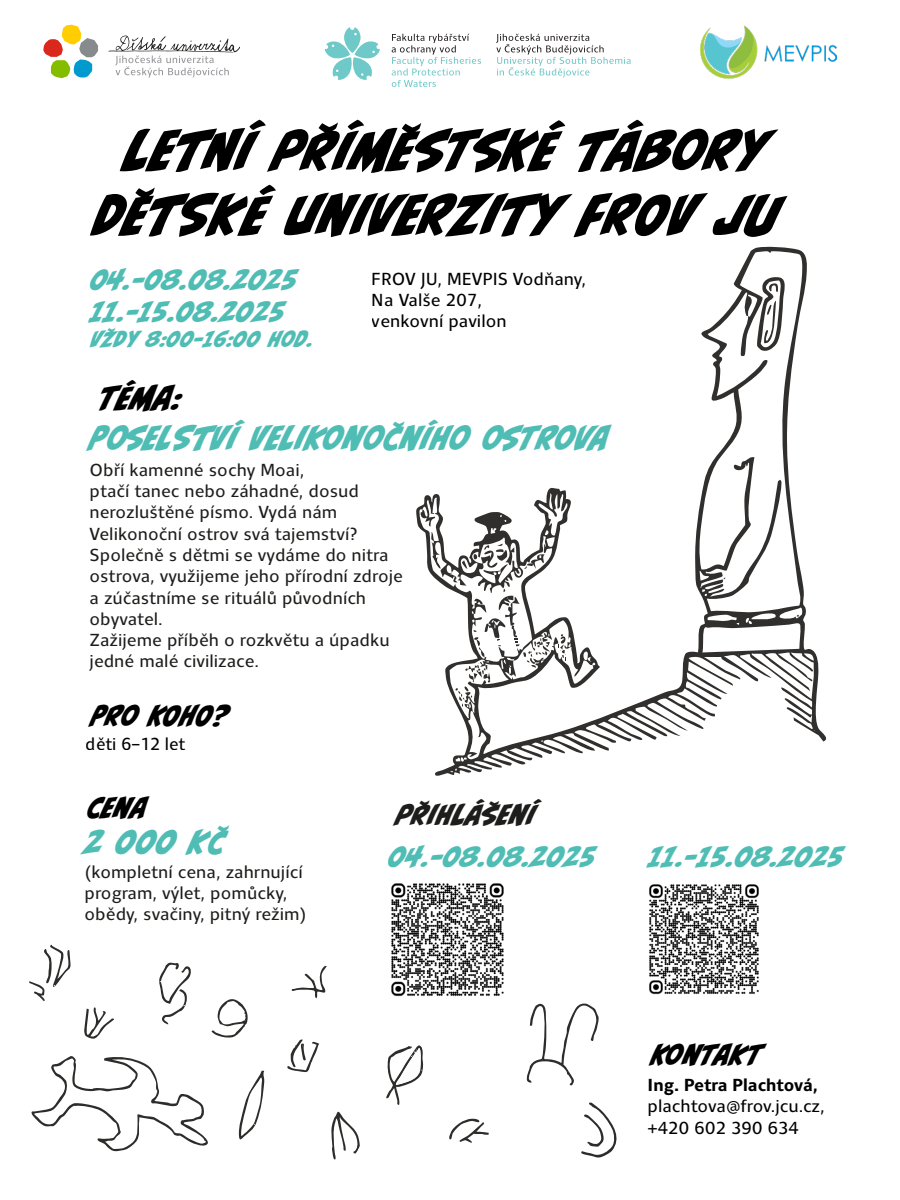
<style>
.page{position:relative;width:900px;height:1200px;background:#fff}
.page>*{position:absolute;margin:0;border:0;box-sizing:border-box;transform-origin:0 0}
.t1{font:51.6px/64.6px "CC Biff Bam Boom";color:#010000;text-align:center}
.t2{font:31px "CC Biff Bam Boom";color:#50bdb5}
.t3{font:31px "CC Biff Bam Boom";color:#010000}
.t4{font:26.6px/32px "CC Biff Bam Boom";color:#50bdb5}
.t5{font:26.6px "CC Biff Bam Boom";color:#010000}
.t6{font:26.6px "CC Biff Bam Boom";color:#1d1d1b}
.t7{font:20.6px "CC Biff Bam Boom";color:#50bdb5}
.t8{font:17.8px/21.2px "Clara Sans";color:#1d1d1b}
.t9{font:17.8px/21.2px "Clara Sans";color:#010000}
.t10{font:17.8px/21.2px "Clara Sans";color:#000}
.t11{font:700 17.8px "Clara Sans";color:#000}
</style>
<div class="page">
<svg style="left:43px;top:25px;width:55px;height:53px"></svg>
<svg style="left:108px;top:36px;width:132px;height:42px"></svg>
<svg style="left:325px;top:27px;width:55px;height:53px"></svg>
<svg style="left:496px;top:34px;width:135px;height:44px"></svg>
<svg style="left:392px;top:34px;width:89px;height:53px"></svg>
<img style="left:700px;top:25px;width:137px;height:54px">
<svg style="left:416px;top:246px;width:410px;height:530px"></svg>
<svg style="left:524px;top:554px;width:21px;height:15px"></svg>
<svg style="left:473px;top:544px;width:35px;height:17px"></svg>
<svg style="left:461px;top:560px;width:6px;height:9px"></svg>
<svg style="left:455px;top:589px;width:115px;height:117px"></svg>
<svg style="left:757px;top:276px;width:31px;height:77px"></svg>
<svg style="left:31px;top:1056px;width:177px;height:95px"></svg>
<svg style="left:526px;top:1003px;width:73px;height:83px"></svg>
<svg style="left:238px;top:1070px;width:27px;height:70px"></svg>
<svg style="left:331px;top:1111px;width:29px;height:49px"></svg>
<svg style="left:212px;top:999px;width:36px;height:39px"></svg>
<svg style="left:84px;top:1007px;width:30px;height:32px"></svg>
<svg style="left:292px;top:966px;width:35px;height:32px"></svg>
<svg style="left:581px;top:1102px;width:36px;height:56px"></svg>
<svg style="left:449px;top:1118px;width:40px;height:25px"></svg>
<svg style="left:386px;top:1045px;width:37px;height:60px"></svg>
<svg style="left:29px;top:944px;width:42px;height:57px"></svg>
<svg style="left:159px;top:962px;width:32px;height:62px"></svg>
<svg style="left:287px;top:1039px;width:32px;height:34px"></svg>
<img style="left:391px;top:883px;width:113px;height:114px">
<img style="left:649px;top:884px;width:110px;height:111px">
<h1 class="t1" style="left:96px;top:113px;width:686px">LETNÍ PŘÍMĚSTSKÉ TÁBORY<br>DĚTSKÉ UNIVERZITY FROV JU</h1>
<h3 class="t4" style="left:91px;top:261px;width:209px">04.–08.08.2025<br>11.–15.08.2025</h3>
<p class="t7" style="left:91px;top:322px;width:225px">VŽDY 8:00–16:00 HOD.</p>
<p class="t9" style="left:372px;top:268px;width:216px">FROV JU, MEVPIS Vodňany,<br>Na Valše 207,<br>venkovní pavilon</p>
<h2 class="t3" style="left:100px;top:372px;width:85px">TÉMA:</h2>
<h2 class="t2" style="left:91px;top:412px;width:520px">POSELSTVÍ VELIKONOČNÍHO OSTROVA</h2>
<p class="t8" style="left:90px;top:460px;width:315px">Obří kamenné sochy Moai,<br>ptačí tanec nebo záhadné, dosud nerozluštěné písmo. Vydá nám<br>Velikonoční ostrov svá tajemství?<br>Společně s dětmi se vydáme do nitra ostrova, využijeme jeho přírodní zdroje a zúčastníme se rituálů původních obyvatel.<br>Zažijeme příběh o rozkvětu a úpadku jedné malé civilizace.</p>
<h3 class="t5" style="left:92px;top:694px;width:139px">PRO KOHO?</h3>
<p class="t9" style="left:86px;top:733px;width:101px">děti 6–12 let</p>
<h3 class="t5" style="left:88px;top:786px;width:60px">CENA</h3>
<h2 class="t2" style="left:86px;top:817px;width:142px">2 000 KČ</h2>
<p class="t8" style="left:85px;top:861px;width:224px">(kompletní cena, zahrnující program, výlet, pomůcky, obědy, svačiny, pitný režim)</p>
<h3 class="t6" style="left:397px;top:793px;width:140px">PŘIHLÁŠENÍ</h3>
<h3 class="t4" style="left:389px;top:838px;width:209px">04.–08.08.2025</h3>
<h3 class="t4" style="left:650px;top:838px;width:196px">11.–15.08.2025</h3>
<h3 class="t5" style="left:652px;top:1033px;width:112px">KONTAKT</h3>
<p class="t11" style="left:648px;top:1075px;width:172px">Ing. Petra Plachtová,</p>
<p class="t10" style="left:648px;top:1096px;width:179px">plachtova@frov.jcu.cz, +420 602 390 634</p>
</div>
